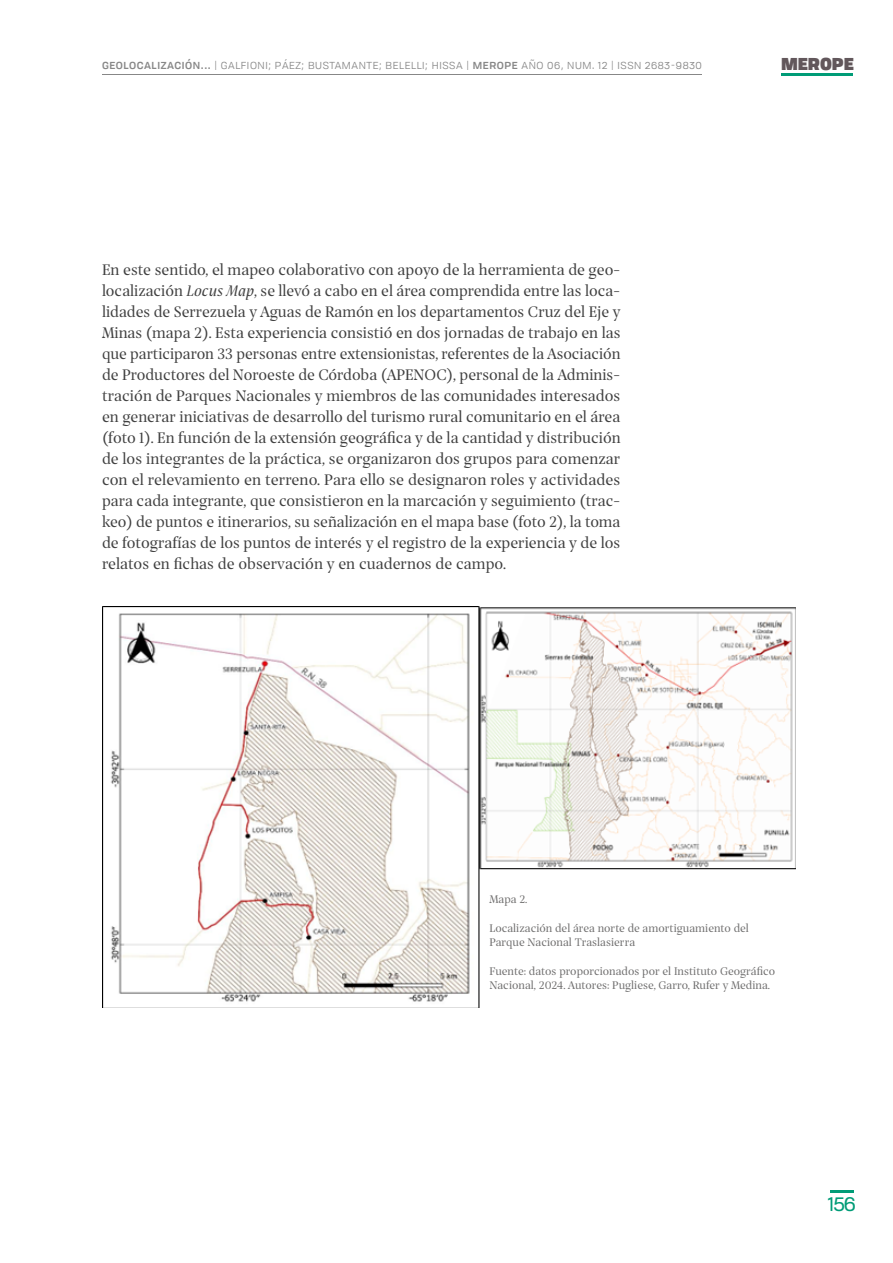
<style>
.page{position:relative;width:893px;height:1263px;background:#fff}
.page>*{position:absolute;margin:0;border:0;box-sizing:border-box;transform-origin:0 0}
.t1{font:19.5px "Tofino Personal";color:#009c77}
.t2{font:16.5px/21px "Prospectus M";color:#404040;text-align:justify}
.t3{font:900 16.5px "Tofino Personal";color:#62575b}
.t4{font:12px/14.4px "Prospectus M";color:#706f6f}
.t5{font:12px "Tofino Personal";letter-spacing:.05em;color:#878787}
.s1{font-weight:500}
.s2{font-style:italic}
</style>
<div class="page">
<hr style="left:830px;top:1190px;width:24px;height:2px;background:#009c77">
<hr style="left:782px;top:73px;width:71px;height:2px;background:#009c77">
<hr style="left:102px;top:74px;width:599px;height:1px;background:#878787">
<img style="left:103px;top:606px;width:693px;height:402px">
<p class="t5" style="left:102px;top:56px;width:601px"><span class="s1">GEOLOCALIZACIÓN...</span> | GALFIONI; PÁEZ; BUSTAMANTE; BELELLI; HISSA | <span class="s1">MEROPE</span> AÑO 06, NUM. 12 | ISSN 2683-9830</p>
<p class="t3" style="left:781px;top:49px;width:74px">MEROPE</p>
<p class="t2" style="left:102px;top:259px;width:520px">En este sentido, el mapeo colaborativo con apoyo de la herramienta de geo&shy;localización <span class="s2">Locus Map</span>, se llevó a cabo en el área comprendida entre las loca&shy;lidades de Serrezuela y Aguas de Ramón en los departamentos Cruz del Eje y Minas (mapa 2). Esta experiencia consistió en dos jornadas de trabajo en las que participaron 33 personas entre extensionistas, referentes de la Asociación de Productores del Noroeste de Córdoba (APENOC), personal de la Adminis&shy;tración de Parques Nacionales y miembros de las comunidades interesados en generar iniciativas de desarrollo del turismo rural comunitario en el área (foto 1). En función de la extensión geográfica y de la cantidad y distribución de los integrantes de la práctica, se organizaron dos grupos para comenzar con el relevamiento en terreno. Para ello se designaron roles y actividades para cada integrante, que consistieron en la marcación y seguimiento (trac&shy;keo) de puntos e itinerarios, su señalización en el mapa base (foto 2), la toma de fotografías de los puntos de interés y el registro de la experiencia y de los relatos en fichas de observación y en cuadernos de campo.</p>
<p class="t4" style="left:489px;top:891px;width:39px">Mapa 2.</p>
<p class="t4" style="left:489px;top:920px;width:261px">Localización del área norte de amortiguamiento del<br>Parque Nacional Traslasierra</p>
<p class="t4" style="left:489px;top:963px;width:287px">Fuente: datos proporcionados por el Instituto Geográfico<br>Nacional, 2024. Autores: Pugliese, Garro, Rufer y Medina.</p>
<p class="t1" style="left:828px;top:1189px;width:29px">156</p>
</div>
